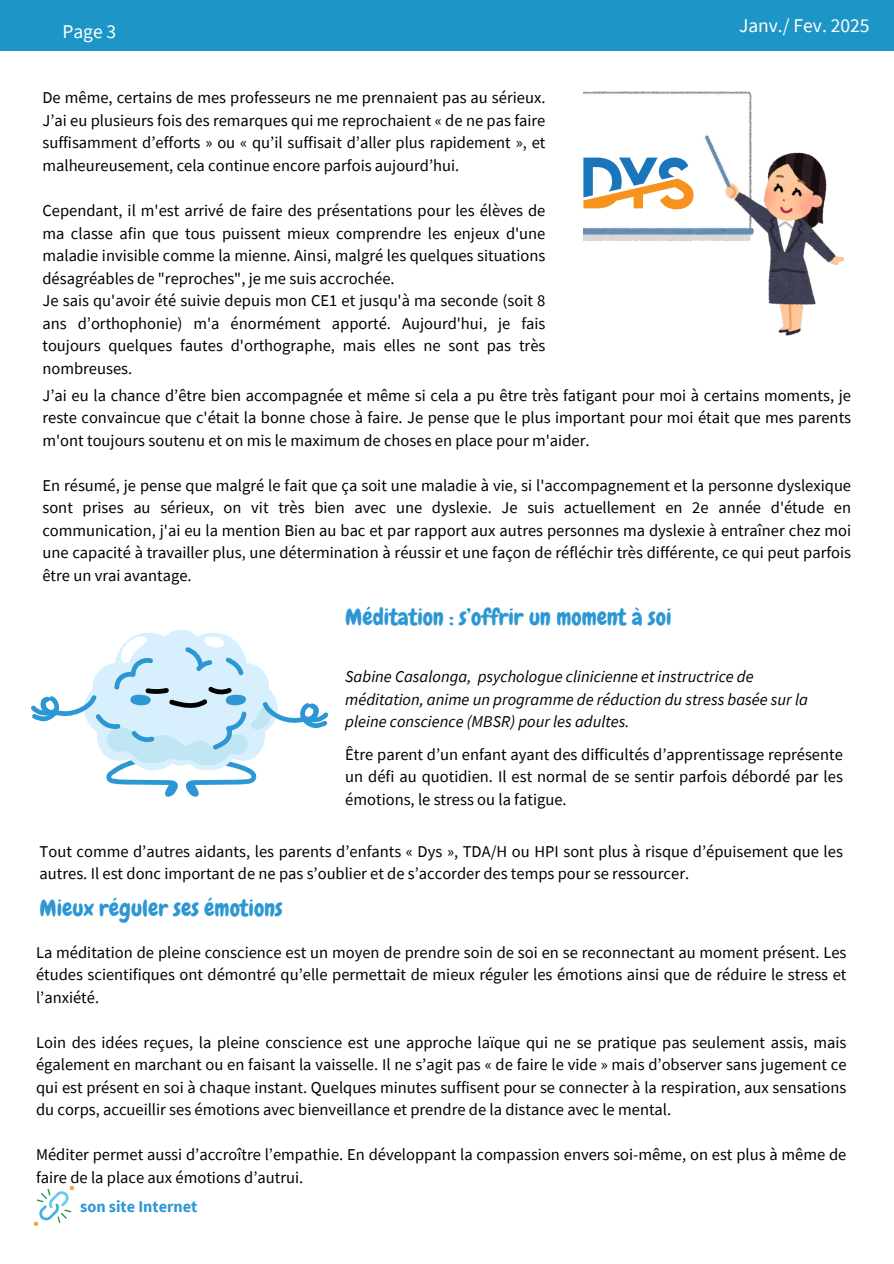
<style>
.page{position:relative;width:894px;height:1264px;background:#fff}
.page>*{position:absolute;margin:0;border:0;box-sizing:border-box;transform-origin:0 0}
.t1{font:22.95px "Chewy";color:#2d97d3}
.t2{font:19.5px "Source Sans Pro";color:#fff}
.t3{font:16.5px/22.5px "Source Sans Pro";color:#000;text-align:justify}
.t4{font:italic 16.5px/22.5px "Source Sans Pro";color:#000}
.t5{font:700 16.2px "Source Sans Pro";color:#2d97d3}
</style>
<div class="page">
<div style="left:0;top:0;width:893px;height:51px;background:#1d96c7"></div>
<svg style="left:31px;top:629px;width:297px;height:168px"></svg>
<svg style="left:34px;top:1186px;width:40px;height:39px"></svg>
<img style="left:583px;top:92px;width:260px;height:243px">
<svg style="left:583px;top:157px;width:110px;height:52px"></svg>
<p class="t2" style="left:62px;top:18px;width:55px">Page 3</p>
<p class="t3" style="left:42px;top:86px;width:504px">De même, certains de mes professeurs ne me prennaient pas au sérieux.<br>J’ai eu plusieurs fois des remarques qui me reprochaient « de ne pas faire suffisamment d’efforts » ou « qu’il suffisait d’aller plus rapidement », et malheureusement, cela continue encore parfois aujourd’hui.</p>
<p class="t3" style="left:42px;top:199px;width:504px">Cependant, il m'est arrivé de faire des présentations pour les élèves de ma classe afin que tous puissent mieux comprendre les enjeux d'une maladie invisible comme la mienne. Ainsi, malgré les quelques situations désagréables de "reproches", je me suis accrochée.</p>
<h1 class="t3" style="left:42px;top:289px;width:504px">Je sais qu'avoir été suivie depuis mon CE1 et jusqu'à ma seconde (soit 8 ans d’orthophonie) m'a énormément apporté. Aujourd'hui, je fais toujours quelques fautes d'orthographe, mais elles ne sont pas très nombreuses.</h1>
<p class="t2" style="left:738px;top:13px;width:132px">Janv./ Fev. 2025</p>
<h1 class="t3" style="left:42px;top:383px;width:810px">J’ai eu la chance d’être bien accompagnée et même si cela a pu être très fatigant pour moi à certains moments, je reste convaincue que c'était la bonne chose à faire. Je pense que le plus important pour moi était que mes parents m'ont toujours soutenu et on mis le maximum de choses en place pour m'aider.</h1>
<p class="t3" style="left:42px;top:473px;width:810px">En résumé, je pense que malgré le fait que ça soit une maladie à vie, si l'accompagnement et la personne dyslexique sont prises au sérieux, on vit très bien avec une dyslexie. Je suis actuellement en 2e année d'étude en communication, j'ai eu la mention Bien au bac et par rapport aux autres personnes ma dyslexie à entraîner chez moi une capacité à travailler plus, une détermination à réussir et une façon de réfléchir très différente, ce qui peut parfois être un vrai avantage.</p>
<p class="t1" style="left:345px;top:602px;width:327px">Méditation : s’offrir un moment à soi</p>
<p class="t4" style="left:345px;top:665px;width:464px">Sabine Casalonga, psychologue clinicienne et instructrice de méditation, anime un programme de réduction du stress basée sur la pleine conscience (MBSR) pour les adultes.</p>
<p class="t3" style="left:345px;top:742px;width:499px">Être parent d’un enfant ayant des difficultés d’apprentissage représente un défi au quotidien. Il est normal de se sentir parfois débordé par les émotions, le stress ou la fatigue.</p>
<p class="t3" style="left:40px;top:839px;width:804px">Tout comme d’autres aidants, les parents d’enfants « Dys », TDA/H ou HPI sont plus à risque d’épuisement que les autres. Il est donc important de ne pas s’oublier et de s’accorder des temps pour se ressourcer.</p>
<p class="t1" style="left:40px;top:893px;width:244px">Mieux réguler ses émotions</p>
<h2 class="t3" style="left:36px;top:940px;width:811px">La méditation de pleine conscience est un moyen de prendre soin de soi en se reconnectant au moment présent. Les études scientifiques ont démontré qu’elle permettait de mieux réguler les émotions ainsi que de réduire le stress et l’anxiété.</h2>
<p class="t3" style="left:36px;top:1030px;width:811px">Loin des idées reçues, la pleine conscience est une approche laïque qui ne se pratique pas seulement assis, mais également en marchant ou en faisant la vaisselle. Il ne s’agit pas « de faire le vide » mais d’observer sans jugement ce qui est présent en soi à chaque instant. Quelques minutes suffisent pour se connecter à la respiration, aux sensations du corps, accueillir ses émotions avec bienveillance et prendre de la distance avec le mental.</p>
<p class="t3" style="left:36px;top:1143px;width:811px">Méditer permet aussi d’accroître l’empathie. En développant la compassion envers soi-même, on est plus à même de faire de la place aux émotions d’autrui.</p>
<h2 class="t5" style="left:80px;top:1195px;width:119px">son site Internet</h2>
</div>
